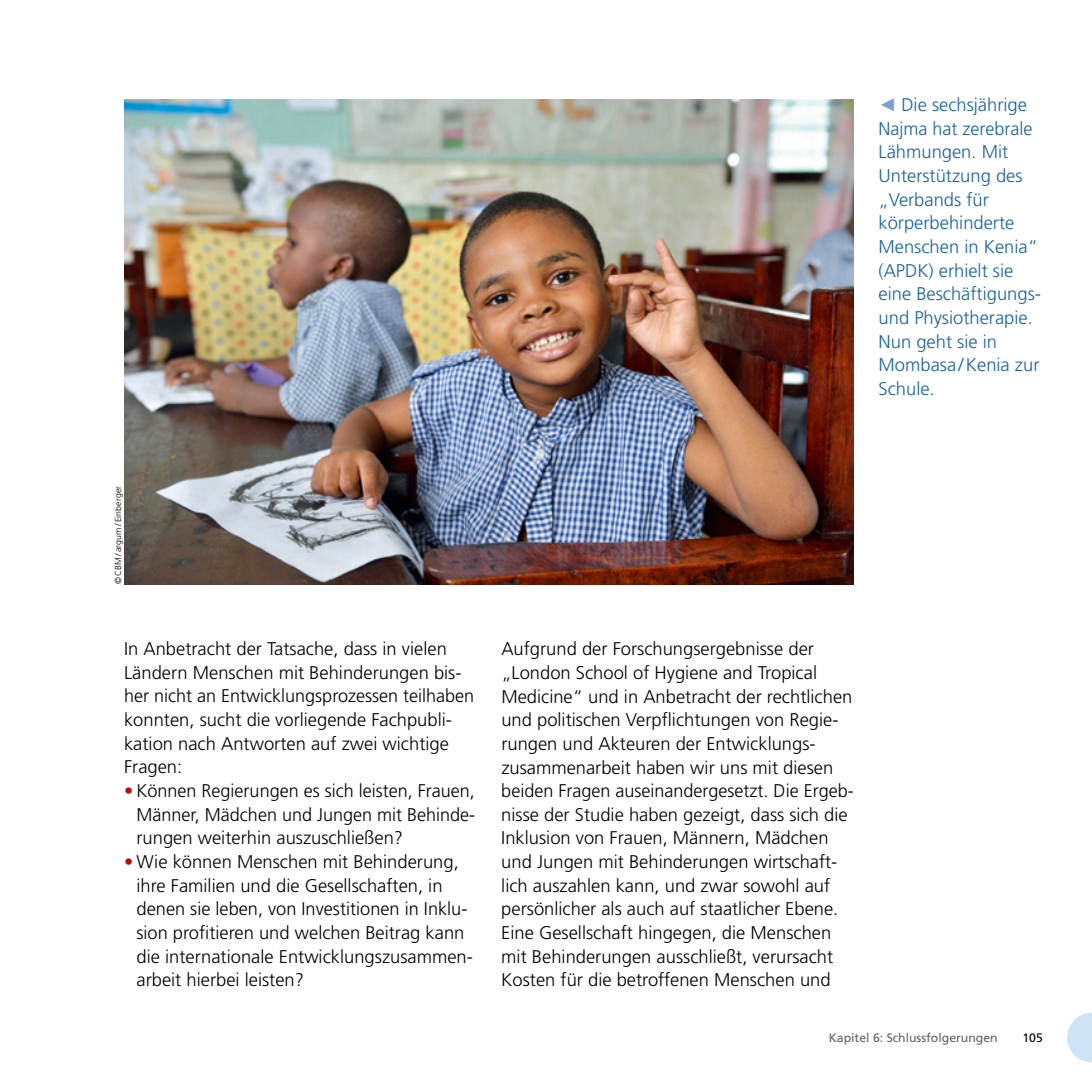
<style>
.page{position:relative;width:1092px;height:1092px;background:#fff}
.page>*{position:absolute;margin:0;border:0;box-sizing:border-box;transform-origin:0 0}
.cbm_Menge_stumpf{font:300 18.38px/23.6px "Frutiger LT";color:#000}
.cbm_BU{font:300 18.38px/23.6px "Frutiger";color:#1763a0}
.t1{font:12.25px "Frutiger";color:#626262}
.t2{font:12.25px "Frutiger";color:#000}
.CBM_Foto_Copyrights{font:300 8.75px "Frutiger";letter-spacing:.01em;color:#000}
.s1{font-family:"Times New Roman";font-weight:400;color:#7b9ed3}
.s2{color:#bf0707}
</style>
<div class="page">
<svg style="left:1067px;top:1012px;width:24px;height:50px"></svg>
<img style="left:124px;top:99px;width:729px;height:485px">
<p class="cbm_BU" style="left:878px;top:93px;width:164px"><span class="s1">◄</span> Die sechsjährige<br>Najma hat zerebrale<br>Lähmungen. Mit<br>Unterstützung des „Verbands für körperbehinderte<br>Menschen in Kenia“ (APDK) erhielt sie eine Beschäftigungs&shy;und Physiotherapie.<br>Nun geht sie in<br>Mombasa /Kenia zur<br>Schule.</p>
<p class="CBM_Foto_Copyrights" style="left:113px;top:584px;width:100px;rotate:-90deg">© CBM /argum /Einberger</p>
<p class="cbm_Menge_stumpf" style="left:124px;top:637px;width:351px">In Anbetracht der Tatsache, dass in vielen Ländern Menschen mit Behinderungen bis&shy;her nicht an Entwicklungsprozessen teilhaben konnten, sucht die vorliegende Fachpubli&shy;kation nach Antworten auf zwei wichtige Fragen:</p>
<p class="cbm_Menge_stumpf" style="left:136px;top:779px;width:340px;text-align:justify;text-indent:-12px"><span class="s2">•</span> Können Regierungen es sich leisten, Frauen, Männer, Mädchen und Jungen mit Behinde&shy;rungen weiterhin auszuschließen?</p>
<p class="cbm_Menge_stumpf" style="left:136px;top:850px;width:338px;text-indent:-12px"><span class="s2">•</span> Wie können Menschen mit Behinderung, ihre Familien und die Gesellschaften, in denen sie leben, von Investitionen in Inklu&shy;sion profitieren und welchen Beitrag kann die internationale Entwicklungszusammen&shy;arbeit hierbei leisten?</p>
<p class="cbm_Menge_stumpf" style="left:501px;top:637px;width:352px">Aufgrund der Forschungsergebnisse der „London School of Hygiene and Tropical<br>Medicine“ und in Anbetracht der rechtlichen</p>
<p class="cbm_Menge_stumpf" style="left:501px;top:708px;width:354px">und politischen Verpflichtungen von Regie&shy;rungen und Akteuren der Entwicklungs&shy;zusammenarbeit haben wir uns mit diesen beiden Fragen auseinandergesetzt. Die Ergeb&shy;nisse der Studie haben gezeigt, dass sich die Inklusion von Frauen, Männern, Mädchen und Jungen mit Behinderungen wirtschaft&shy;lich auszahlen kann, und zwar sowohl auf persönlicher als auch auf staatlicher Ebene.<br>Eine Gesellschaft hingegen, die Menschen mit Behinderungen ausschließt, verursacht Kosten für die betroffenen Menschen und</p>
<p class="t1" style="left:828px;top:1030px;width:170px">Kapitel 6: Schlussfolgerungen</p>
<p class="t2" style="left:1022px;top:1030px;width:22px">105</p>
</div>
